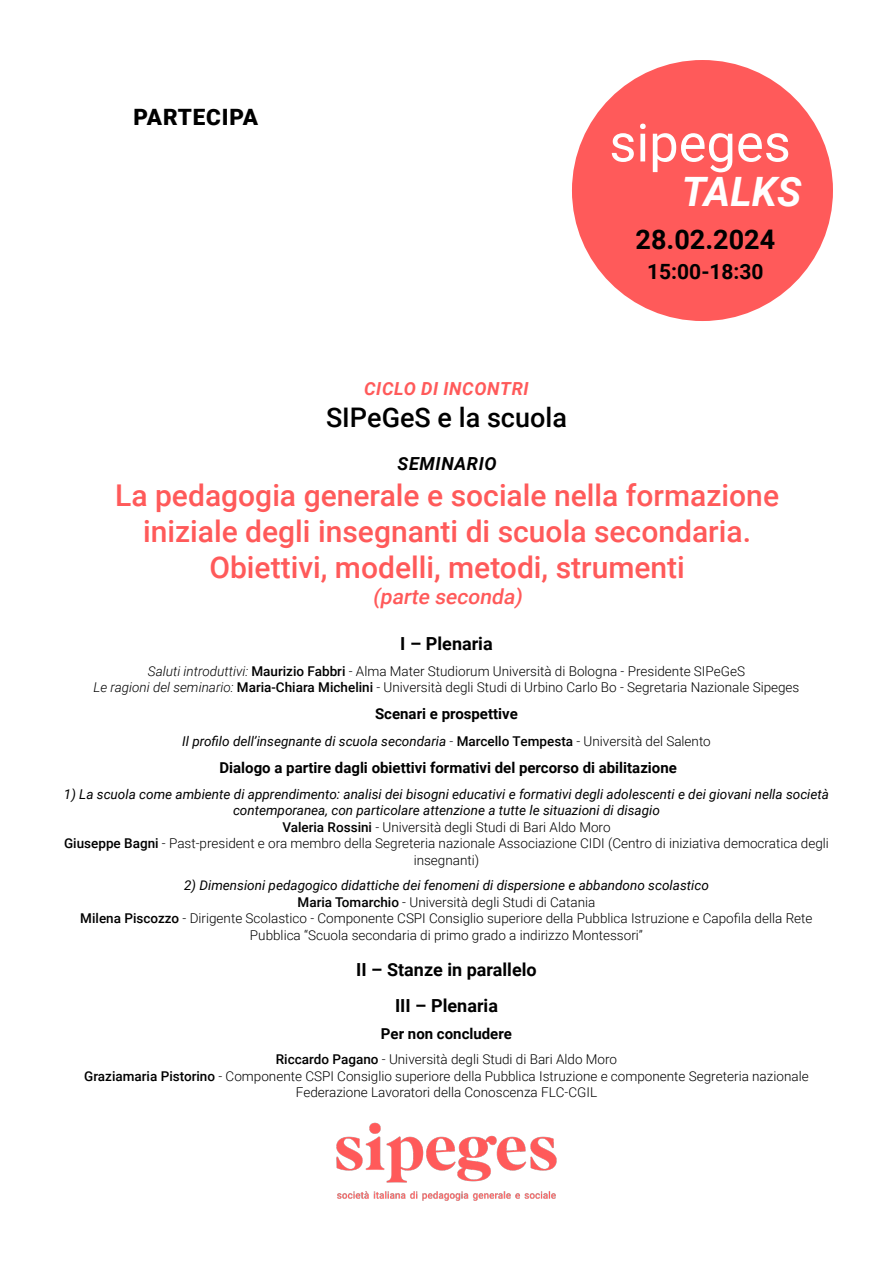
<style>
.page{position:relative;width:893px;height:1263px;background:#fff}
.page>*{position:absolute;margin:0;border:0;box-sizing:border-box;transform-origin:0 0}
.t1{font:52.5px "Roboto";color:#fff}
.t2{font:italic 700 40.5px "Roboto";color:#fff}
.t3{font:500 30px/36px "Roboto";color:#ff5a5a;text-align:center}
.t4{font:500 27px "Roboto";color:#000}
.t5{font:700 27px "Roboto";color:#000}
.t6{font:900 22.5px "Roboto";letter-spacing:.035em;color:#000}
.t7{font:italic 500 21px "Roboto";color:#ff5a5a}
.t8{font:700 21px "Roboto";color:#000}
.t9{font:700 18px/36px "Roboto";color:#000;text-align:center}
.t10{font:italic 700 18px "Roboto";letter-spacing:.035em;color:#ff5a5a}
.t11{font:italic 700 18px "Roboto";letter-spacing:.035em;color:#000}
.t12{font:700 15px "Roboto";color:#000}
.t13{font:300 13.5px/16.5px "Roboto";color:#000;text-align:center}
.t14{font:italic 13.5px/16.5px "Roboto";color:#000;text-align:center}
.s1{font-style:italic}
.s2{font-weight:500}
.s3{font-weight:300;font-style:normal}
.s4{font-weight:500;font-style:normal}
.s5{font-weight:400;font-style:italic}
</style>
<div class="page">
<img style="left:336px;top:1122px;width:221px;height:79px">
<div style="left:572px;top:60px;width:261px;height:261px;background:#ff5a5a;border-radius:50%"></div>
<h3 class="t6" style="left:133px;top:101px;width:126px">PARTECIPA</h3>
<h1 class="t1" style="left:609px;top:106px;width:183px">sipeges</h1>
<h2 class="t2" style="left:682px;top:164px;width:121px">TALKS</h2>
<h3 class="t5" style="left:636px;top:220px;width:141px">28.02.2024</h3>
<h3 class="t8" style="left:647px;top:256px;width:118px">15:00-18:30</h3>
<h3 class="t10" style="left:364px;top:376px;width:166px">CICLO DI INCONTRI</h3>
<h3 class="t4" style="left:326px;top:399px;width:242px">SIPeGeS e la scuola</h3>
<h3 class="t11" style="left:398px;top:451px;width:101px">SEMINARIO</h3>
<h3 class="t3" style="left:115px;top:477px;width:665px">La pedagogia generale e sociale nella formazione iniziale degli insegnanti di scuola secondaria.<br>Obiettivi, modelli, metodi, strumenti</h3>
<h3 class="t7" style="left:373px;top:581px;width:155px">(parte seconda)</h3>
<h3 class="t9" style="left:400px;top:625px;width:94px">I – Plenaria</h3>
<p class="t13" style="left:93px;top:662px;width:707px"><span class="s1">Saluti introduttivi:</span> <span class="s2">Maurizio Fabbri</span> - Alma Mater Studiorum Università di Bologna - Presidente SIPeGeS<br><span class="s1">Le ragioni del seminario:</span> <span class="s2">Maria-Chiara Michelini</span> - Università degli Studi di Urbino Carlo Bo - Segretaria Nazionale Sipeges</p>
<p class="t12" style="left:375px;top:703px;width:144px">Scenari e prospettive</p>
<p class="t14" style="left:182px;top:733px;width:530px">Il profilo dell’insegnante di scuola secondaria <span class="s3">-</span> <span class="s4">Marcello Tempesta</span> <span class="s3">- Università del Salento</span></p>
<p class="t12" style="left:219px;top:757px;width:459px">Dialogo a partire dagli obiettivi formativi del percorso di abilitazione</p>
<p class="t14" style="left:64px;top:785px;width:767px">1) La scuola come ambiente di apprendimento: analisi dei bisogni educativi e formativi degli adolescenti e dei giovani nella società contemporanea, con particolare attenzione a tutte le situazioni di disagio<br><span class="s4">Valeria Rossini</span> <span class="s3">- Università degli Studi di Bari Aldo Moro<br></span><span class="s4">Giuseppe Bagni</span> <span class="s3">- Past-president e ora membro della Segreteria nazionale Associazione CIDI (Centro di iniziativa democratica degli insegnanti)</span></p>
<p class="t13" style="left:80px;top:877px;width:734px"><span class="s5">2) Dimensioni pedagogico didattiche dei fenomeni di dispersione e abbandono scolastico<br></span><span class="s2">Maria Tomarchio</span> - Università degli Studi di Catania<br><span class="s2">Milena Piscozzo</span> - Dirigente Scolastico - Componente CSPI Consiglio superiore della Pubblica Istruzione e Capofila della Rete Pubblica “Scuola secondaria di primo grado a indirizzo Montessori”</p>
<h3 class="t9" style="left:356px;top:951px;width:182px">II – Stanze in parallelo<br>III – Plenaria</h3>
<p class="t12" style="left:381px;top:1023px;width:133px">Per non concludere</p>
<p class="t13" style="left:84px;top:1051px;width:726px"><span class="s2">Riccardo Pagano</span> - Università degli Studi di Bari Aldo Moro<br><span class="s2">Graziamaria Pistorino</span> - Componente CSPI Consiglio superiore della Pubblica Istruzione e componente Segreteria nazionale<br>Federazione Lavoratori della Conoscenza FLC-CGIL</p>
</div>
